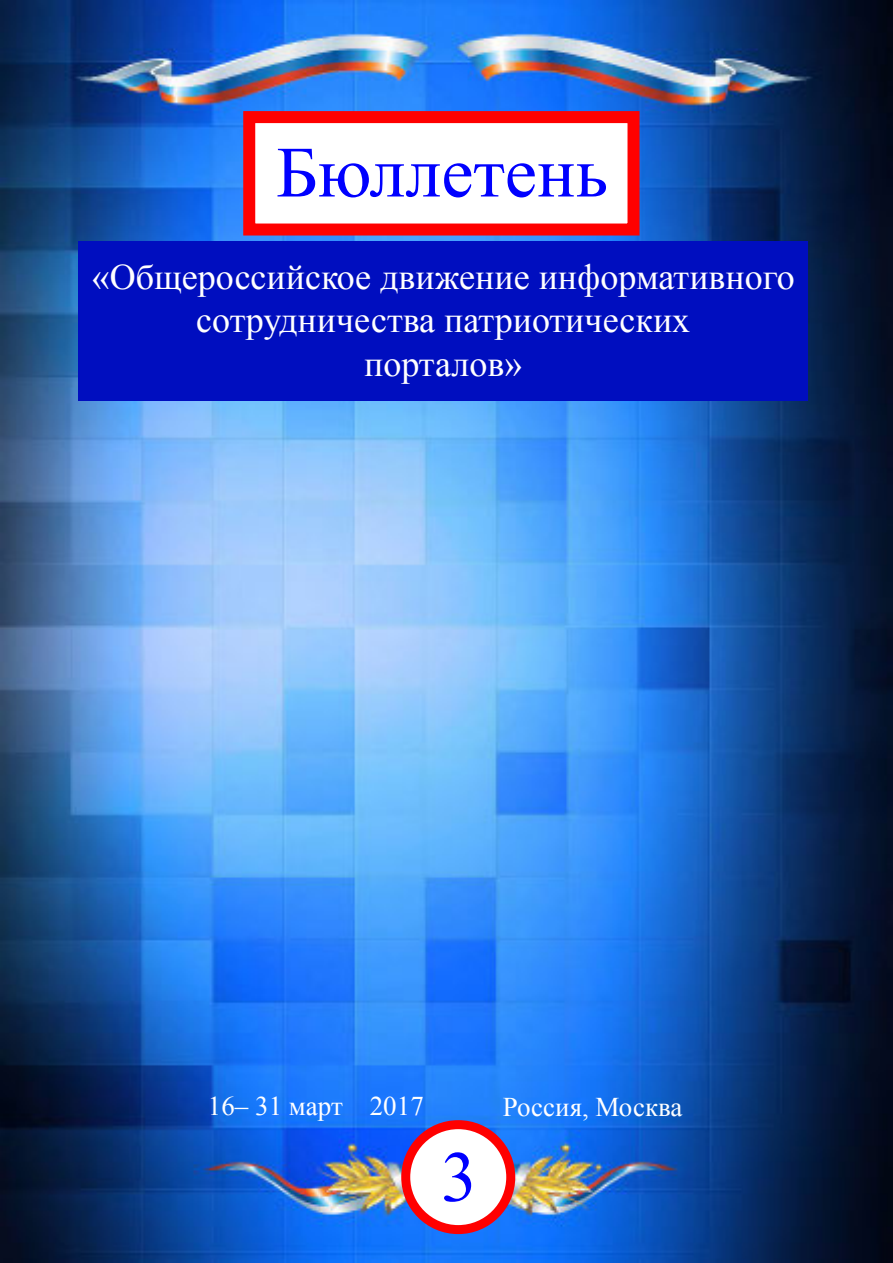
<style>
.page{position:relative;width:893px;height:1263px;background:#fff}
.page>*{position:absolute;margin:0;border:0;box-sizing:border-box;transform-origin:0 0}
.t1{font:72px "Times New Roman";color:#00f}
.t2{font:36px/43.2px "Times New Roman";color:#fff;text-align:center}
.t3{font:27px "Times New Roman";color:#fff}
</style>
<div class="page">
<img style="left:0;top:0;width:893px;height:1263px">
<div style="left:249px;top:117px;width:384px;height:113px;background:#fff"></div>
<div style="left:243px;top:111px;width:396px;height:125px;border:12px solid #f00"></div>
<div style="left:406px;top:1125px;width:105px;height:104px;background:#fff;border-radius:50%"></div>
<div style="left:401px;top:1120px;width:114px;height:114px;border:9px solid #f00;border-radius:50%"></div>
<div style="left:79px;top:242px;width:729px;height:159px;background:#000ebf"></div>
<p class="t1" style="left:276px;top:124px;width:333px">Бюллетень</p>
<p class="t2" style="left:92px;top:255px;width:704px">«Общероссийское движение информативного сотрудничества патриотических<br>порталов»</p>
<p class="t3" style="left:208px;top:1088px;width:217px">16– 31 март 2017</p>
<p class="t3" style="left:503px;top:1088px;width:181px">Россия, Москва</p>
<p class="t1" style="left:441px;top:1128px;width:37px">3</p>
</div>
